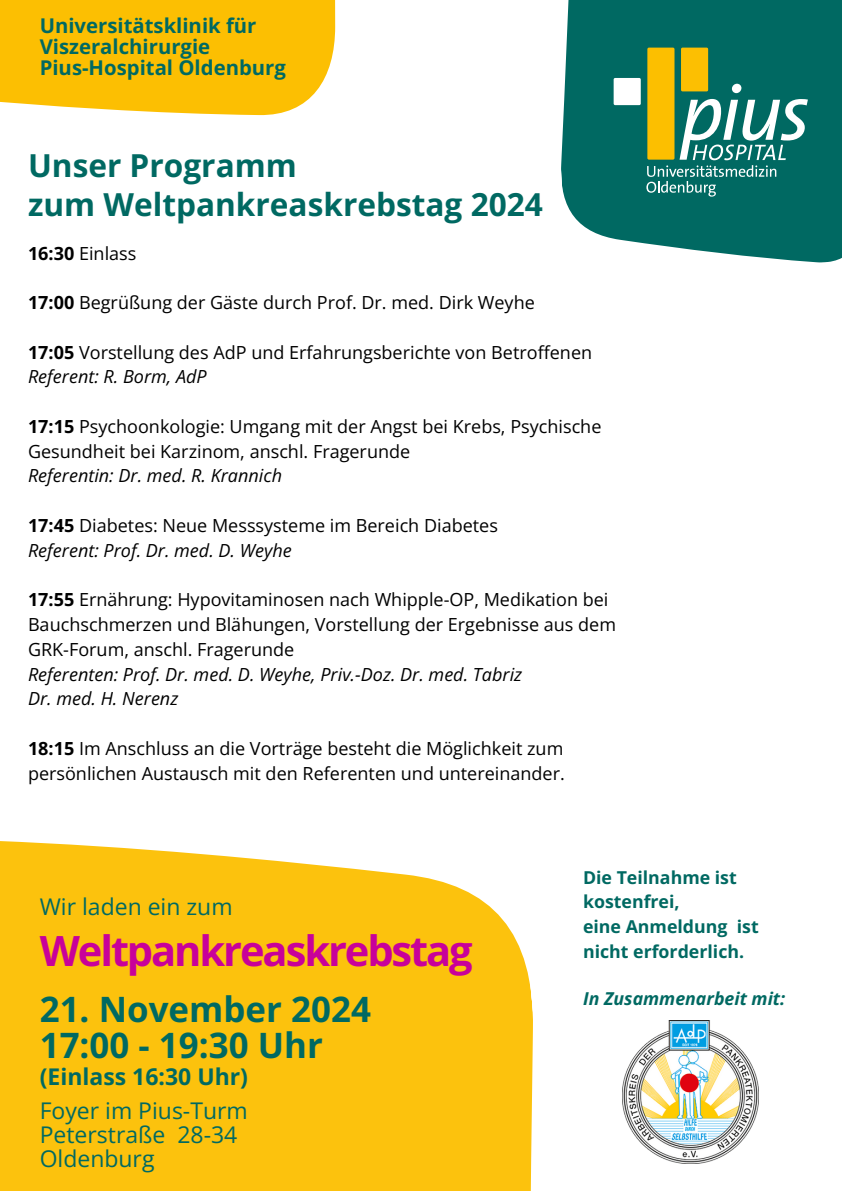
<style>
.page{position:relative;width:842px;height:1191px;background:#fff}
.page>*{position:absolute;margin:0;border:0;box-sizing:border-box;transform-origin:0 0}
.t1{font:700 41.6px "Open Sans";letter-spacing:-.05em;color:#c8019a}
.t2{font:700 34.9px/36.8px "Open Sans";color:#006962}
.t3{font:700 31.6px/38.2px "Open Sans";color:#006962}
.t4{font:23px/24px "Open Sans";color:#006962}
.t5{font:700 23px "Open Sans";color:#006962}
.t6{font:700 20.3px/21px "Open Sans";color:#006962}
.t7{font:18px/24.8px "Open Sans";color:#000}
.t8{font:italic 18px "Open Sans";color:#000}
.t9{font:700 17.8px/24.8px "Open Sans";color:#006962}
.t10{font:italic 700 17.8px "Open Sans";color:#006962}
.s1{font-weight:700}
</style>
<div class="page">
<svg style="left:0;top:841px;width:533px;height:349px;fill:#fcc20d"></svg>
<svg style="left:561px;top:0;width:281px;height:263px;fill:#006962"></svg>
<svg style="left:0;top:0;width:336px;height:116px;fill:#fcbf02"></svg>
<svg style="left:614px;top:48px;width:194px;height:148px"></svg>
<img style="left:622px;top:1020px;width:136px;height:142px">
<p class="t6" style="left:40px;top:15px;width:248px">Universitätsklinik für<br>Viszeralchirurgie<br>Pius-Hospital Oldenburg</p>
<h4 class="t3" style="left:28px;top:146px;width:516px">Unser Programm<br>zum Weltpankreaskrebstag 2024</h4>
<p class="t7" style="left:28px;top:240px;width:110px"><span class="s1">16:30</span> Einlass</p>
<h5 class="t7" style="left:28px;top:290px;width:508px"><span class="s1">17:00</span> Begrüßung der Gäste durch Prof. Dr. med. Dirk Weyhe</h5>
<p class="t7" style="left:28px;top:339px;width:566px"><span class="s1">17:05</span> Vorstellung des AdP und Erfahrungsberichte von Betroffenen</p>
<p class="t8" style="left:28px;top:364px;width:180px">Referent: R. Borm, AdP</p>
<h2 class="t7" style="left:28px;top:413px;width:575px"><span class="s1">17:15</span> Psychoonkologie: Umgang mit der Angst bei Krebs, Psychische<br>Gesundheit bei Karzinom, anschl. Fragerunde</h2>
<p class="t8" style="left:28px;top:463px;width:256px">Referentin: Dr. med. R. Krannich</p>
<p class="t7" style="left:28px;top:512px;width:471px"><span class="s1">17:45</span> Diabetes: Neue Messsysteme im Bereich Diabetes</p>
<p class="t8" style="left:28px;top:537px;width:265px">Referent: Prof. Dr. med. D. Weyhe</p>
<p class="t7" style="left:28px;top:587px;width:590px"><span class="s1">17:55</span> Ernährung: Hypovitaminosen nach Whipple-OP, Medikation bei<br>Bauchschmerzen und Blähungen, Vorstellung der Ergebnisse aus dem<br>GRK-Forum, anschl. Fragerunde</p>
<p class="t8" style="left:28px;top:661px;width:496px">Referenten: Prof. Dr. med. D. Weyhe, Priv.-Doz. Dr. med. Tabriz</p>
<p class="t8" style="left:28px;top:686px;width:152px">Dr. med. H. Nerenz</p>
<p class="t7" style="left:28px;top:735px;width:538px"><span class="s1">18:15</span> Im Anschluss an die Vorträge besteht die Möglichkeit zum persönlichen Austausch mit den Referenten und untereinander.</p>
<p class="t4" style="left:40px;top:893px;width:194px">Wir laden ein zum</p>
<p class="t1" style="left:40px;top:921px;width:435px">Weltpankreaskrebstag</p>
<p class="t2" style="left:40px;top:989px;width:333px">21. November 2024<br>17:00 - 19:30 Uhr</p>
<p class="t5" style="left:40px;top:1059px;width:210px">(Einlass 16:30 Uhr)</p>
<p class="t4" style="left:40px;top:1098px;width:210px">Foyer im Pius-Turm<br>Peterstraße 28-34<br>Oldenburg</p>
<h1 class="t9" style="left:583px;top:864px;width:177px">Die Teilnahme ist kostenfrei,<br>eine Anmeldung ist nicht erforderlich.</h1>
<h3 class="t10" style="left:583px;top:985px;width:204px">In Zusammenarbeit mit:</h3>
</div>
